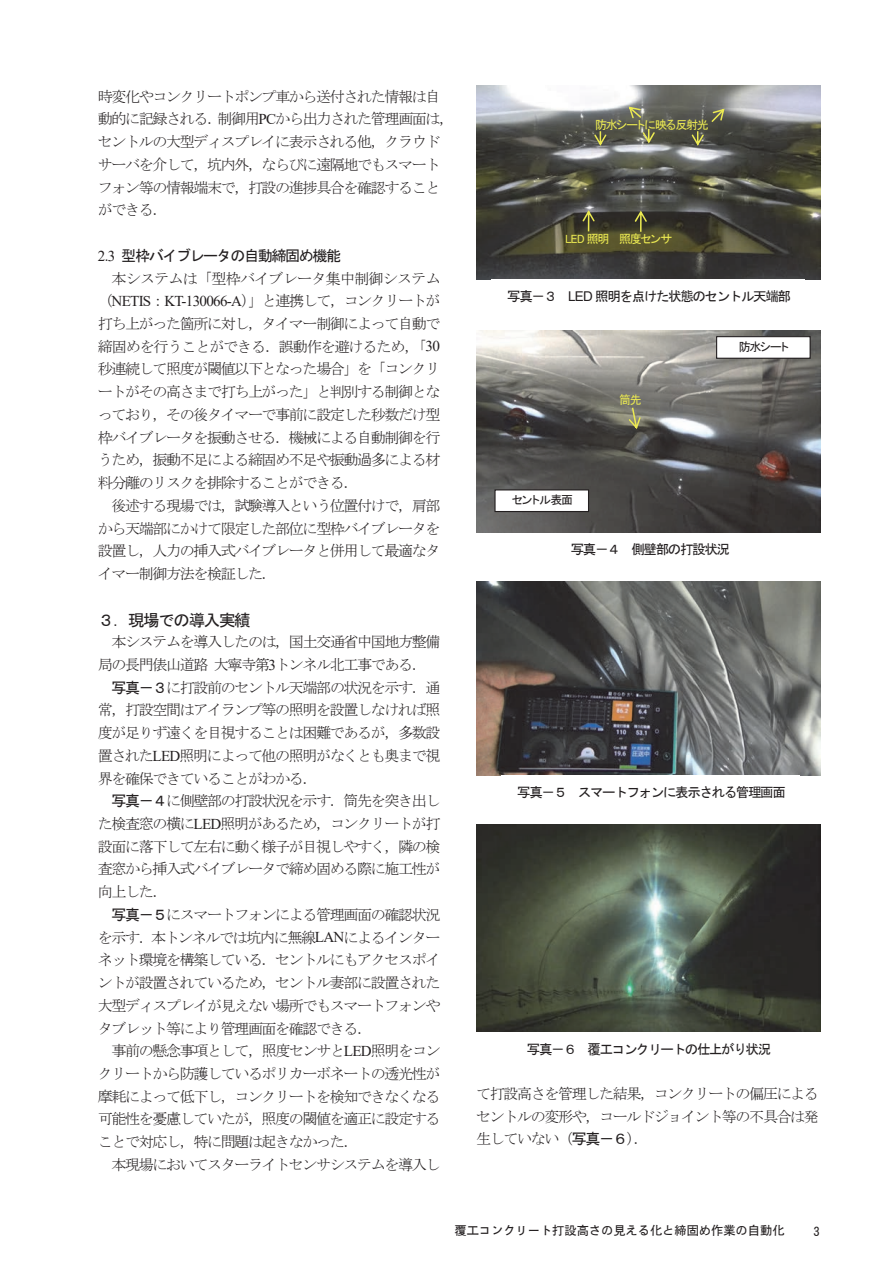
<style>
.page{position:relative;width:893px;height:1263px;background:#fff}
.page>*{position:absolute;margin:0;border:0;box-sizing:border-box;transform-origin:0 0}
.t1{font:16.5px "MS Gothic";letter-spacing:-.08em;color:#231f20}
.t2{font:15px/22.6px "MS Mincho";letter-spacing:-.09em;color:#231f20;text-align:justify}
.t3{font:15px "MS Gothic";letter-spacing:-.09em;color:#231f20}
.t4{font:13.5px "MS Gothic";letter-spacing:-.1em;color:#231f20}
.t5{font:12.15px "Motoya Gothic W3 90 ms RKSJ H";color:#231f20}
.t6{font:12px "MS P Gothic";letter-spacing:-.085em;color:#ebe952}
.t7{font:12px "MS P Gothic";letter-spacing:-.055em;color:#231f20}
.t8{font:12px "MS P Gothic";letter-spacing:-.055em;color:#ebe952}
.s1{font-family:"Times New Roman"}
.s2{font-family:"MS Gothic"}
.s3{font-family:"Arial"}
</style>
<div class="page">
<img style="left:476px;top:331px;width:345px;height:202px">
<img style="left:476px;top:86px;width:345px;height:193px">
<img style="left:476px;top:581px;width:345px;height:194px">
<img style="left:476px;top:824px;width:345px;height:208px">
<svg style="left:711px;top:109px;width:13px;height:13px"></svg>
<svg style="left:692px;top:131px;width:12px;height:15px"></svg>
<svg style="left:594px;top:131px;width:12px;height:15px"></svg>
<svg style="left:643px;top:129px;width:12px;height:14px"></svg>
<svg style="left:629px;top:107px;width:12px;height:11px"></svg>
<svg style="left:582px;top:210px;width:13px;height:21px"></svg>
<svg style="left:635px;top:211px;width:12px;height:21px"></svg>
<svg style="left:629px;top:408px;width:12px;height:21px"></svg>
<div style="left:495px;top:490px;width:94px;height:21px;background:#fff"></div>
<div style="left:494px;top:489px;width:95px;height:23px;border:1px solid #231f20"></div>
<div style="left:717px;top:337px;width:93px;height:21px;background:#fff"></div>
<div style="left:716px;top:336px;width:95px;height:23px;border:1px solid #231f20"></div>
<p class="t2" style="left:98px;top:85px;width:358px;text-align:left">時変化やコンクリートポンプ車から送付された情報は自動的に記録される．制御用<span class="s1">PC</span>から出力された管理画面は，セントルの大型ディスプレイに表示される他，クラウドサーバを介して，坑内外，ならびに遠隔地でもスマートフォン等の情報端末で，打設の進捗具合を確認することができる．</p>
<p class="t3" style="left:98px;top:248px;width:245px"><span class="s1">2.3</span> 型枠バイブレータの自動締固め機能</p>
<p class="t2" style="left:98px;top:267px;width:344px;text-indent:14px">本システムは「型枠バイブレータ集中制御システム（<span class="s1">NETIS</span>：<span class="s1">KT-130066-A</span>）」と連携して，コンクリートが打ち上がった箇所に対し，タイマー制御によって自動で締固めを行うことができる．誤動作を避けるため，「<span class="s1">30</span>秒連続して照度が閾値以下となった場合」を「コンクリートがその高さまで打ち上がった」と判別する制御となっており，その後タイマーで事前に設定した秒数だけ型枠バイブレータを振動させる．機械による自動制御を行うため，振動不足による締固め不足や振動過多による材料分離のリスクを排除することができる．</p>
<p class="t2" style="left:98px;top:494px;width:344px;text-indent:14px">後述する現場では，試験導入という位置付けで，肩部から天端部にかけて限定した部位に型枠バイブレータを設置し，人力の挿入式バイブレータと併用して最適なタイマー制御方法を検証した．</p>
<p class="t1" style="left:98px;top:612px;width:154px">３．現場での導入実績</p>
<p class="t2" style="left:111px;top:630px;width:330px">本システムを導入したのは，国土交通省中国地方整備</p>
<p class="t2" style="left:98px;top:653px;width:331px">局の長門俵山道路大寧寺第<span class="s1">3</span>トンネル北工事である．</p>
<p class="t2" style="left:111px;top:676px;width:330px"><span class="s2">写真－３</span>に打設前のセントル天端部の状況を示す．通</p>
<p class="t2" style="left:98px;top:698px;width:344px">常，打設空間はアイランプ等の照明を設置しなければ照</p>
<p class="t2" style="left:98px;top:721px;width:344px">度が足りず遠くを目視することは困難であるが，多数設</p>
<p class="t2" style="left:98px;top:744px;width:344px">置された<span class="s1">LED</span>照明によって他の照明がなくとも奥まで視</p>
<p class="t2" style="left:98px;top:767px;width:221px">界を確保できていることがわかる．</p>
<p class="t2" style="left:111px;top:789px;width:331px"><span class="s2">写真－４</span>に側壁部の打設状況を示す．筒先を突き出し</p>
<p class="t2" style="left:98px;top:812px;width:344px">た検査窓の横に<span class="s1">LED</span>照明があるため，コンクリートが打</p>
<p class="t2" style="left:98px;top:835px;width:344px">設面に落下して左右に動く様子が目視しやすく，隣の検</p>
<p class="t2" style="left:98px;top:858px;width:344px">査窓から挿入式バイブレータで締め固める際に施工性が</p>
<p class="t2" style="left:98px;top:880px;width:71px">向上した．</p>
<p class="t2" style="left:111px;top:903px;width:330px"><span class="s2">写真－５</span>にスマートフォンによる管理画面の確認状況</p>
<p class="t2" style="left:98px;top:926px;width:344px">を示す．本トンネルでは坑内に無線<span class="s1">LAN</span>によるインター</p>
<p class="t2" style="left:98px;top:949px;width:344px">ネット環境を構築している．セントルにもアクセスポイ</p>
<p class="t2" style="left:98px;top:971px;width:344px">ントが設置されているため，セントル妻部に設置された</p>
<p class="t2" style="left:98px;top:994px;width:344px">大型ディスプレイが見えない場所でもスマートフォンや</p>
<p class="t2" style="left:98px;top:1017px;width:276px">タブレット等により管理画面を確認できる．</p>
<p class="t2" style="left:111px;top:1039px;width:331px">事前の懸念事項として，照度センサと<span class="s1">LED</span>照明をコン</p>
<p class="t2" style="left:98px;top:1062px;width:344px">クリートから防護しているポリカーボネートの透光性が</p>
<p class="t2" style="left:98px;top:1085px;width:344px">摩耗によって低下し，コンクリートを検知できなくなる</p>
<p class="t2" style="left:98px;top:1108px;width:344px">可能性を憂慮していたが，照度の閾値を適正に設定する</p>
<p class="t2" style="left:98px;top:1130px;width:262px">ことで対応し，特に問題は起きなかった．</p>
<p class="t2" style="left:111px;top:1153px;width:330px">本現場においてスターライトセンサシステムを導入し</p>
<p class="t6" style="left:595px;top:118px;width:115px">防水シートに映る反射光</p>
<p class="t8" style="left:565px;top:233px;width:109px">LED 照明 照度センサ</p>
<p class="t4" style="left:507px;top:289px;width:285px">写真－３ <span class="s3">LED</span> 照明を点けた状態のセントル天端部</p>
<p class="t6" style="left:619px;top:394px;width:24px">筒先</p>
<p class="t7" style="left:739px;top:340px;width:52px">防水シート</p>
<p class="t7" style="left:512px;top:493px;width:63px">セントル表面</p>
<p class="t4" style="left:571px;top:543px;width:161px">写真－４ 側壁部の打設状況</p>
<p class="t4" style="left:517px;top:785px;width:270px">写真－５ スマートフォンに表示される管理画面</p>
<p class="t4" style="left:527px;top:1043px;width:246px">写真－６ 覆工コンクリートの仕上がり状況</p>
<p class="t2" style="left:476px;top:1082px;width:344px">て打設高さを管理した結果，コンクリートの偏圧によるセントルの変形や，コールドジョイント等の不具合は発生していない（<span class="s2">写真－６</span>）．</p>
<p class="t5" style="left:454px;top:1225px;width:332px">覆工コンクリート打設高さの見える化と締固め作業の自動化</p>
</div>
